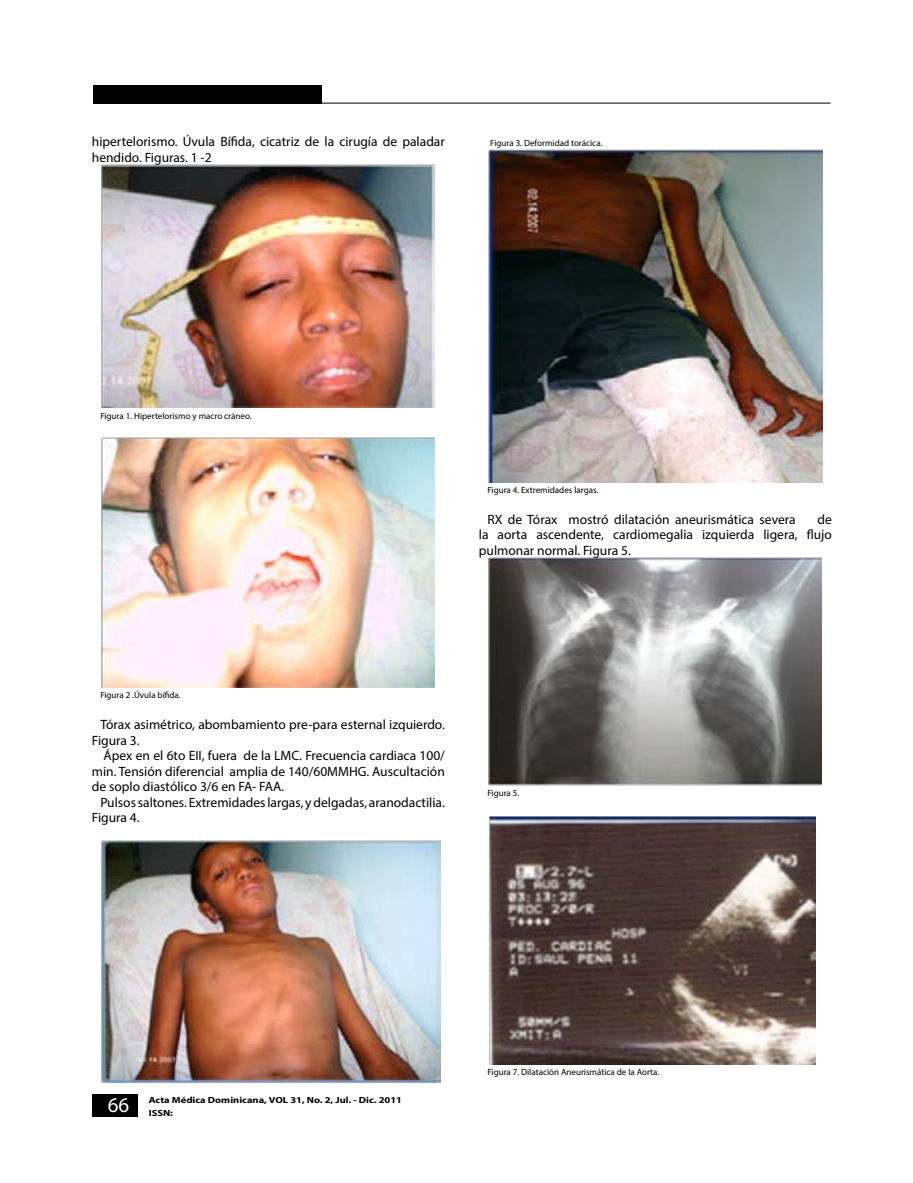
<style>
.page{position:relative;width:913px;height:1183px;background:#fff}
.page>*{position:absolute;margin:0;border:0;box-sizing:border-box;transform-origin:0 0}
.t1{font:21px "Myriad Pro";color:#fff}
.t2{font:13.5px/15.6px "Myriad Pro";color:#000}
.t3{font:9px "Myriad Pro";color:#000}
.t4{font:700 8.85px/12.8px "Myriad Pro";color:#000;scale:1.18 1}
</style>
<div class="page">
<div style="left:92px;top:1094px;width:45px;height:23px;background:#000"></div>
<div style="left:93px;top:85px;width:229px;height:18px;background:#000"></div>
<hr style="left:320px;top:103px;width:510px;height:1px;background:#000">
<img style="left:101px;top:165px;width:333px;height:243px">
<img style="left:101px;top:437px;width:333px;height:250px">
<img style="left:101px;top:841px;width:339px;height:241px">
<img style="left:488px;top:149px;width:334px;height:333px">
<img style="left:488px;top:558px;width:333px;height:227px">
<img style="left:489px;top:816px;width:327px;height:248px">
<p class="t2" style="left:92px;top:134px;width:354px">hipertelorismo. Úvula Bífida, cicatriz de la cirugía de paladar hendido. Figuras. 1 -2</p>
<p class="t3" style="left:490px;top:138px;width:114px">Figura 3. Deformidad torácica.</p>
<p class="t3" style="left:100px;top:410px;width:153px">Figura 1. Hipertelorismo y macro cráneo.</p>
<p class="t3" style="left:487px;top:484px;width:112px">Figura 4. Extremidades largas.</p>
<p class="t2" style="left:487px;top:511px;width:310px">RX de Tórax mostró dilatación aneurismática severa</p>
<p class="t2" style="left:479px;top:511px;width:354px;text-align:justify;text-indent:338px">de la aorta ascendente, cardiomegalia izquierda ligera, flujo pulmonar normal. Figura 5.</p>
<p class="t3" style="left:100px;top:689px;width:82px">Figura 2 .Úvula bífida.</p>
<p class="t2" style="left:92px;top:716px;width:354px;text-indent:9px">Tórax asimétrico, abombamiento pre-para esternal izquierdo.<br>Figura 3.</p>
<p class="t2" style="left:92px;top:748px;width:354px;text-align:justify;text-indent:12px">Ápex en el 6to EII, fuera de la LMC. Frecuencia cardiaca 100/ min. Tensión diferencial amplia de 140/60MMHG. Auscultación de soplo diastólico 3/6 en FA- FAA.</p>
<p class="t2" style="left:92px;top:794px;width:354px;text-indent:9px">Pulsos saltones. Extremidades largas, y delgadas, aranodactilia.<br>Figura 4.</p>
<p class="t3" style="left:487px;top:788px;width:33px">Figura 5.</p>
<h1 class="t1" style="left:108px;top:1092px;width:23px">66</h1>
<p class="t4" style="left:149px;top:1093px;width:216px">Acta Médica Dominicana, VOL 31, No. 2, Jul. - Dic. 2011<br>ISSN:</p>
<p class="t3" style="left:487px;top:1066px;width:173px">Figura 7. Dilatación Aneurismática de la Aorta.</p>
</div>
